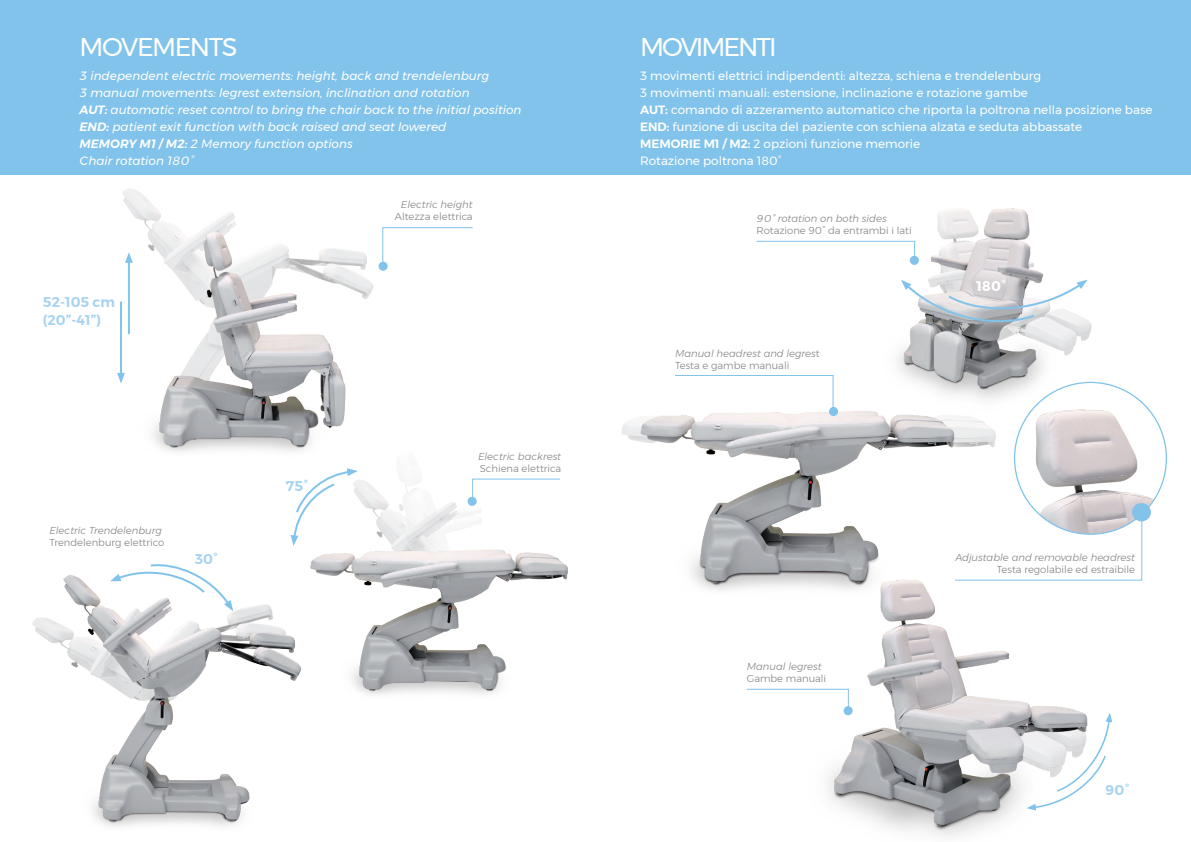
<style>
.page{position:relative;width:1191px;height:842px;background:#fff}
.page>*{position:absolute;margin:0;border:0;box-sizing:border-box;transform-origin:0 0}
.t1{font:25.6px "Montserrat";letter-spacing:-.075em;color:#fff}
.DescrizioneFotine{font:600 14px "Montserrat";color:#a7d3f0}
.DescrizioneFotine-2{font:700 14px "Montserrat";color:#fff}
.Ideal_For{font:12px/17px "Montserrat";color:#fff}
.Ideal_For-2{font:italic 12px/17px "Montserrat";color:#fff}
.TitoloFotine{font:300 10px "Montserrat";color:#808285}
.TitoloFotine-2{font:italic 300 10px "Montserrat";color:#808285}
.DescrizioneFotine-3{font:italic 300 10px "Montserrat";color:#808285}
.DescrizioneFotine-4{font:300 10px "Montserrat";color:#808285}
.s1{font-weight:600}
.s2{font-style:normal}
</style>
<div class="page">
<img style="left:32px;top:575px;width:242px;height:252px">
<img style="left:915px;top:208px;width:227px;height:207px">
<div style="left:0;top:0;width:1191px;height:175px;background:#81c3eb"></div>
<img style="left:117px;top:188px;width:271px;height:264px">
<img style="left:621px;top:329px;width:402px;height:261px">
<img style="left:274px;top:443px;width:294px;height:252px">
<svg style="left:382px;top:227px;width:91px;height:40px"></svg>
<div style="left:378px;top:262px;width:9px;height:9px;background:#81c3eb;border-radius:50%"></div>
<svg style="left:471px;top:478px;width:90px;height:26px"></svg>
<div style="left:467px;top:497px;width:10px;height:9px;background:#81c3eb;border-radius:50%"></div>
<img style="left:740px;top:546px;width:403px;height:291px">
<svg style="left:746px;top:688px;width:103px;height:26px"></svg>
<div style="left:843px;top:706px;width:9px;height:9px;background:#81c3eb;border-radius:50%"></div>
<svg style="left:756px;top:240px;width:159px;height:17px"></svg>
<div style="left:909px;top:256px;width:10px;height:9px;background:#81c3eb;border-radius:50%"></div>
<svg style="left:674px;top:374px;width:160px;height:36px"></svg>
<div style="left:829px;top:407px;width:9px;height:9px;background:#81c3eb;border-radius:50%"></div>
<svg style="left:110px;top:564px;width:123px;height:47px"></svg>
<svg style="left:291px;top:468px;width:67px;height:78px"></svg>
<svg style="left:901px;top:280px;width:186px;height:49px"></svg>
<svg style="left:1026px;top:713px;width:86px;height:98px"></svg>
<hr style="left:128px;top:259px;width:2px;height:75px;background:#81c3eb">
<svg style="left:125px;top:252px;width:8px;height:11px"></svg>
<hr style="left:120px;top:302px;width:2px;height:75px;background:#81c3eb">
<svg style="left:117px;top:373px;width:8px;height:11px"></svg>
<img style="left:1014px;top:382px;width:152px;height:152px;border-radius:76px">
<svg style="left:954px;top:510px;width:188px;height:71px"></svg>
<div style="left:1132px;top:503px;width:18px;height:18px;background:#81c3eb;border-radius:50%"></div>
<p class="t1" style="left:80px;top:28px;width:159px">MOVEMENTS</p>
<p class="t1" style="left:640px;top:28px;width:138px">MOVIMENTI</p>
<p class="Ideal_For-2" style="left:80px;top:67px;width:411px">3 independent electric movements: height, back and trendelenburg</p>
<p class="Ideal_For-2" style="left:80px;top:84px;width:443px">3 manual movements: legrest extension, inclination and rotation<br><span class="s1">AUT:</span> automatic reset control to bring the chair back to the initial position</p>
<p class="Ideal_For-2" style="left:80px;top:118px;width:368px"><span class="s1">END:</span> patient exit function with back raised and seat lowered</p>
<p class="Ideal_For-2" style="left:80px;top:135px;width:275px"><span class="s1">MEMORY M1 / M2:</span> 2 Memory function options</p>
<p class="Ideal_For-2" style="left:80px;top:152px;width:116px">Chair rotation 180°</p>
<p class="DescrizioneFotine" style="left:43px;top:291px;width:74px">52-105 cm</p>
<p class="DescrizioneFotine" style="left:43px;top:309px;width:60px">(20”-41”)</p>
<p class="TitoloFotine-2" style="left:49px;top:523px;width:114px">Electric Trendelenburg</p>
<p class="TitoloFotine" style="left:49px;top:535px;width:116px">Trendelenburg elettrico</p>
<p class="DescrizioneFotine" style="left:195px;top:548px;width:25px">30°</p>
<p class="DescrizioneFotine" style="left:286px;top:475px;width:23px">75°</p>
<p class="DescrizioneFotine-3" style="left:401px;top:197px;width:73px">Electric height</p>
<p class="DescrizioneFotine-4" style="left:395px;top:209px;width:79px">Altezza elettrica</p>
<p class="DescrizioneFotine-3" style="left:478px;top:448px;width:85px">Electric backrest</p>
<p class="TitoloFotine" style="left:480px;top:460px;width:83px">Schiena elettrica</p>
<p class="Ideal_For" style="left:640px;top:67px;width:514px">3 movimenti elettrici indipendenti: altezza, schiena e trendelenburg<br>3 movimenti manuali: estensione, inclinazione e rotazione gambe<br><span class="s1">AUT:</span> comando di azzeramento automatico che riporta la poltrona nella posizione base</p>
<p class="Ideal_For" style="left:640px;top:118px;width:443px"><span class="s1">END:</span> funzione di uscita del paziente con schiena alzata e seduta abbassate</p>
<p class="Ideal_For" style="left:640px;top:135px;width:281px"><span class="s1">MEMORIE M1 / M2:</span> 2 opzioni funzione memorie</p>
<p class="Ideal_For" style="left:640px;top:152px;width:143px">Rotazione poltrona 180°</p>
<p class="TitoloFotine-2" style="left:756px;top:211px;width:132px">90° rotation on both sides</p>
<p class="TitoloFotine" style="left:756px;top:223px;width:157px">Rotazione 90° da entrambi i lati</p>
<p class="TitoloFotine-2" style="left:675px;top:346px;width:146px">Manual headrest and legres<span class="s2">t</span></p>
<p class="TitoloFotine" style="left:675px;top:358px;width:116px">Testa e gambe manuali</p>
<p class="DescrizioneFotine-2" style="left:976px;top:275px;width:31px">180°</p>
<p class="TitoloFotine-2" style="left:747px;top:659px;width:76px">Manual legrest</p>
<p class="TitoloFotine" style="left:747px;top:671px;width:81px">Gambe manuali</p>
<p class="DescrizioneFotine-3" style="left:955px;top:549px;width:181px">Adjustable and removable headrest</p>
<p class="DescrizioneFotine-4" style="left:996px;top:561px;width:140px">Testa regolabile ed estraibile</p>
<p class="DescrizioneFotine" style="left:1105px;top:778px;width:25px">90°</p>
</div>
